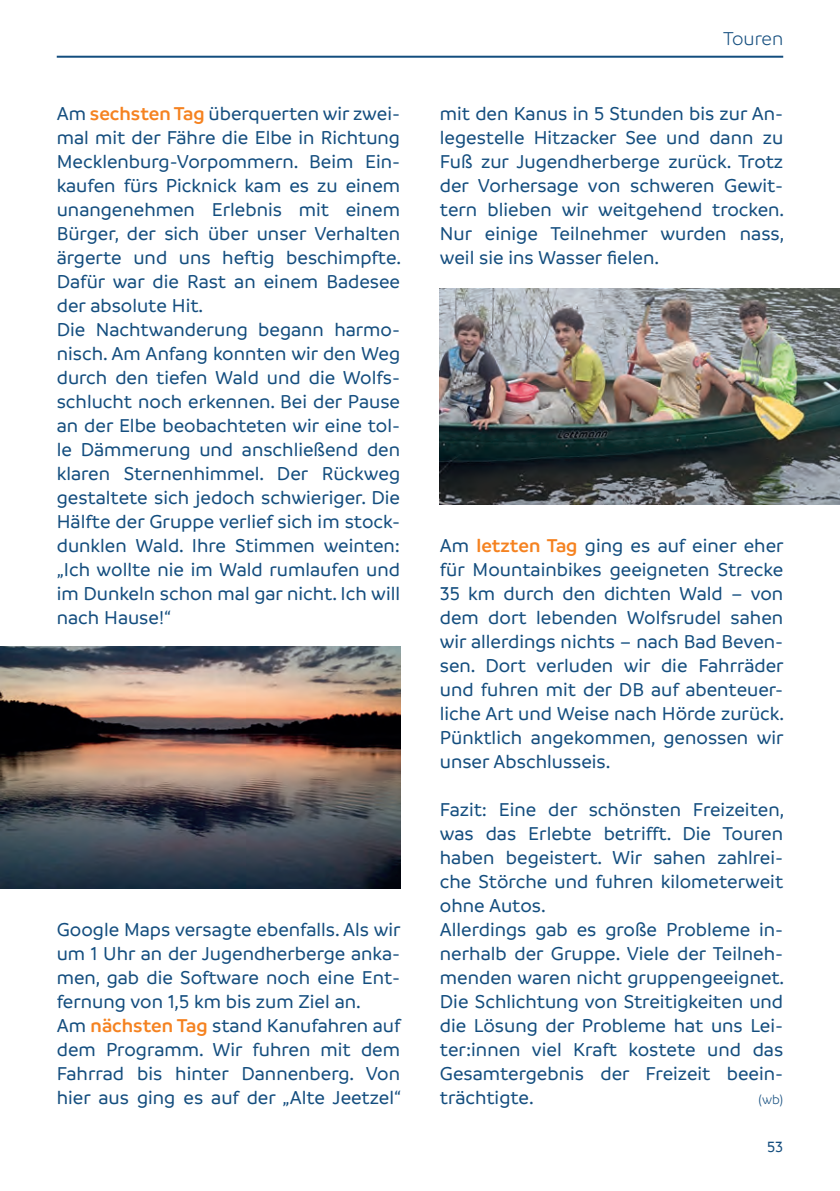
<style>
.page{position:relative;width:840px;height:1191px;background:#fff}
.page>*{position:absolute;margin:0;border:0;box-sizing:border-box;transform-origin:0 0}
.t1{font:500 20px/24px "Branding";color:#134d7e}
.t2{font:300 20px "Branding";color:#134d7e}
.t3{font:500 16px "Branding";color:#134d7e}
.t4{font:300 14px "Branding";color:#134d7e}
.s1{font-weight:600;color:#f58220}
</style>
<div class="page">
<hr style="left:57px;top:56px;width:725px;height:2px;background:#134d7e">
<img style="left:439px;top:288px;width:400px;height:216px">
<img style="left:0;top:646px;width:400px;height:242px">
<p class="t1" style="left:57px;top:102px;width:346px">Am <span class="s1">sechsten Tag</span> überquerten wir zwei&shy;mal mit der Fähre die Elbe in Richtung Mecklenburg-Vorpommern. Beim Ein&shy;kaufen fürs Picknick kam es zu einem unangenehmen Erlebnis mit einem Bürger, der sich über unser Verhalten ärgerte und uns heftig beschimpfte.<br>Dafür war die Rast an einem Badesee der absolute Hit.<br>Die Nachtwanderung begann harmo&shy;nisch. Am Anfang konnten wir den Weg durch den tiefen Wald und die Wolfs&shy;schlucht noch erkennen. Bei der Pause an der Elbe beobachteten wir eine tol&shy;le Dämmerung und anschließend den klaren Sternenhimmel. Der Rückweg gestaltete sich jedoch schwieriger. Die Hälfte der Gruppe verlief sich im stock&shy;dunklen Wald. Ihre Stimmen weinten: „Ich wollte nie im Wald rumlaufen und im Dunkeln schon mal gar nicht. Ich will nach Hause!“</p>
<p class="t1" style="left:57px;top:918px;width:346px">Google Maps versagte ebenfalls. Als wir um 1 Uhr an der Jugendherberge anka&shy;men, gab die Software noch eine Ent&shy;fernung von 1,5 km bis zum Ziel an.<br>Am <span class="s1">nächsten Tag</span> stand Kanufahren auf dem Programm. Wir fuhren mit dem Fahrrad bis hinter Dannenberg. Von hier aus ging es auf der „Alte Jeetzel“</p>
<p class="t2" style="left:722px;top:28px;width:62px">Touren</p>
<p class="t1" style="left:439px;top:102px;width:346px;text-align:justify">mit den Kanus in 5 Stunden bis zur An&shy;legestelle Hitzacker See und dann zu Fuß zur Jugendherberge zurück. Trotz der Vorhersage von schweren Gewit&shy;tern blieben wir weitgehend trocken.<br>Nur einige Teilnehmer wurden nass, weil sie ins Wasser fielen.</p>
<p class="t1" style="left:439px;top:534px;width:346px;text-align:justify">Am <span class="s1">letzten Tag</span> ging es auf einer eher für Mountainbikes geeigneten Strecke 35 km durch den dichten Wald – von dem dort lebenden Wolfsrudel sahen wir allerdings nichts – nach Bad Beven&shy;sen. Dort verluden wir die Fahrräder und fuhren mit der DB auf abenteuer&shy;liche Art und Weise nach Hörde zurück.<br>Pünktlich angekommen, genossen wir unser Abschlusseis.</p>
<p class="t1" style="left:439px;top:798px;width:346px">Fazit: Eine der schönsten Freizeiten, was das Erlebte betrifft. Die Touren haben begeistert. Wir sahen zahlrei&shy;che Störche und fuhren kilometerweit ohne Autos.<br>Allerdings gab es große Probleme in&shy;nerhalb der Gruppe. Viele der Teilneh&shy;menden waren nicht gruppengeeignet.<br>Die Schlichtung von Streitigkeiten und die Lösung der Probleme hat uns Lei&shy;ter:innen viel Kraft kostete und das Gesamtergebnis der Freizeit beein&shy;trächtigte.</p>
<p class="t4" style="left:758px;top:1092px;width:26px">(wb)</p>
<p class="t3" style="left:766px;top:1138px;width:18px">53</p>
</div>
